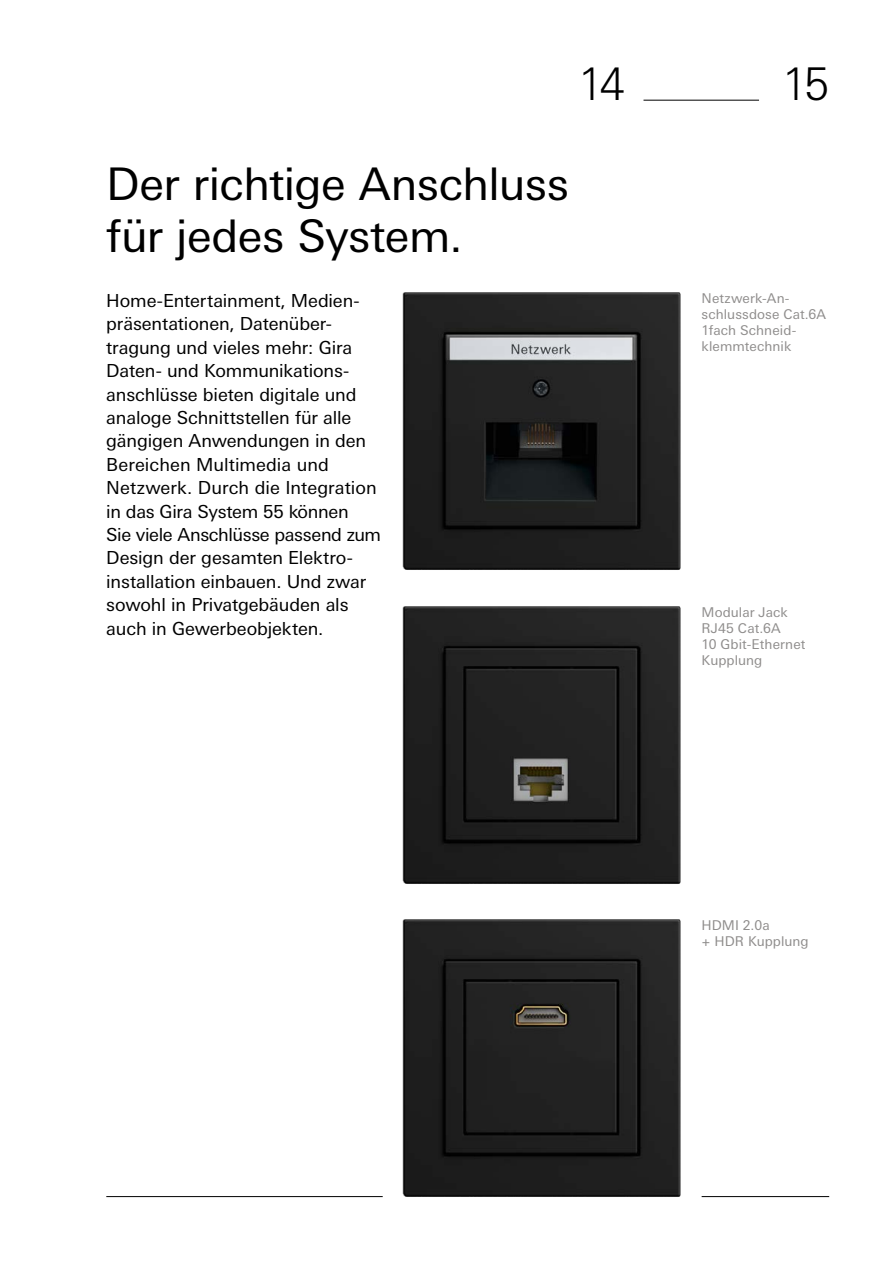
<style>
.page{position:relative;width:893px;height:1263px;background:#fff}
.page>*{position:absolute;margin:0;border:0;box-sizing:border-box;transform-origin:0 0}
.t1{font:45px/52.5px "Univers Next W1 G";letter-spacing:-.015em;color:#000}
.t2{font:300 45px "Univers Next W1 G";color:#000}
.t3{font:18px/23.4px "Univers Next W1 G";letter-spacing:-.005em;color:#000}
.t4{font:13.5px/16.2px "Univers Next W1 G";letter-spacing:.005em;color:#8f8d8c}
</style>
<div class="page">
<hr style="left:106px;top:1196px;width:277px;height:1px;background:#000">
<hr style="left:702px;top:1196px;width:127px;height:1px;background:#000">
<hr style="left:643px;top:100px;width:116px;height:1px;background:#000">
<img style="left:402px;top:292px;width:279px;height:278px">
<img style="left:402px;top:606px;width:279px;height:278px">
<img style="left:402px;top:919px;width:279px;height:278px">
<h1 class="t2" style="left:578px;top:58px;width:48px">14</h1>
<h1 class="t2" style="left:782px;top:58px;width:48px">15</h1>
<h1 class="t1" style="left:106px;top:157px;width:464px">Der richtige Anschluss für jedes System.</h1>
<p class="t3" style="left:106px;top:289px;width:276px">Home-Entertainment, Medien&shy;präsentationen, Datenüber&shy;tragung und vieles mehr: Gira<br>Daten- und Kommunikations&shy;anschlüsse bieten digitale und analoge Schnittstellen für alle gängigen Anwendungen in den<br>Bereichen Multimedia und<br>Netzwerk. Durch die Integration in das Gira System 55 können<br>Sie viele Anschlüsse passend zum<br>Design der gesamten Elektro&shy;installation einbauen. Und zwar sowohl in Privatgebäuden als auch in Gewerbeobjekten.</p>
<p class="t4" style="left:702px;top:290px;width:126px">Netzwerk-An&shy;schlussdose Cat.6A<br>1fach Schneid&shy;klemmtechnik</p>
<p class="t4" style="left:702px;top:604px;width:105px">Modular Jack<br>RJ45 Cat.6A<br>10 Gbit-Ethernet<br>Kupplung</p>
<p class="t4" style="left:702px;top:917px;width:109px">HDMI 2.0a<br>+ HDR Kupplung</p>
</div>
